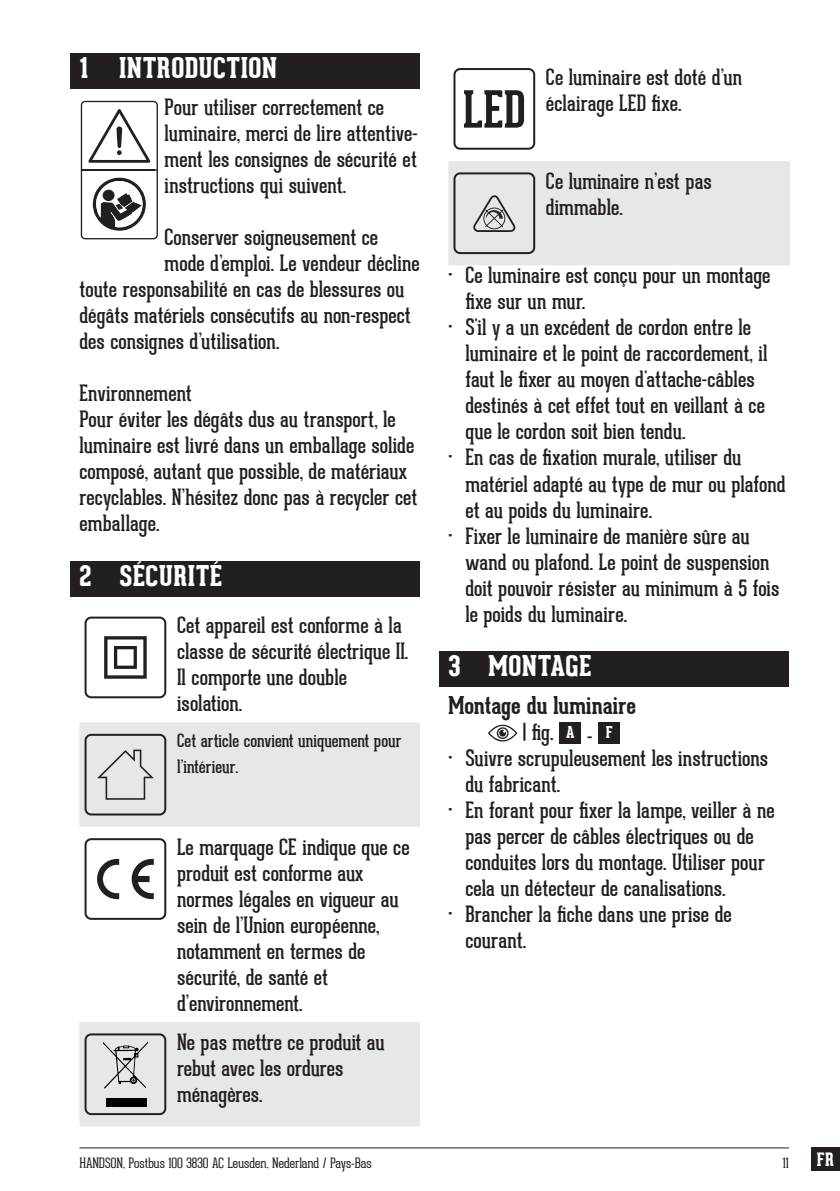
<style>
.page{position:relative;width:840px;height:1191px;background:#fff}
.page>*{position:absolute;margin:0;border:0;box-sizing:border-box;transform-origin:0 0}
.NL_HANDSON_Alinea_A5{font:700 50px "Geared Slab";color:#231f20}
.t1{font:800 28px "Geared Slab";letter-spacing:.005em;color:#fff}
.FR_HANDSON_Alinea_Ti{font:700 24px "Geared Slab";color:#231f20}
.FR_HANDSON_Alinea_A5{font:22px/26px "Geared Slab";color:#231f20}
.HANDSON_Table_body_A{font:22px/26px "Geared Slab";color:#231f20}
.NL_HANDSON_List_A5-M{font:22px/26px "Geared Slab";letter-spacing:.005em;color:#231f20}
.HANDSON_Table_body_A-2{font:18px/26px "Geared Slab";color:#231f20}
.t2{font:800 18px "Geared Slab";color:#fff}
.HANDSON_FIG_A5-Manua{font:800 16px "Geared Slab";color:#fff}
.t3{font:100 14px "Geared Slab";color:#231f20}
</style>
<div class="page">
<div style="left:810px;top:1146px;width:29px;height:24px;background:#231f20"></div>
<hr style="left:79px;top:1147px;width:709px;height:1px;background:#231f20">
<div style="left:71px;top:53px;width:349px;height:36px;background:#231f20"></div>
<div style="left:71px;top:561px;width:349px;height:36px;background:#231f20"></div>
<svg style="left:93px;top:177px;width:53px;height:54px"></svg>
<div style="left:81px;top:101px;width:77px;height:138px;border:1px solid #231f20;border-radius:4px"></div>
<hr style="left:81px;top:169px;width:76px;height:2px;background:#231f20">
<svg style="left:88px;top:109px;width:63px;height:54px"></svg>
<svg style="left:79px;top:722px;width:341px;height:404px"></svg>
<svg style="left:104px;top:636px;width:43px;height:42px"></svg>
<div style="left:84px;top:616px;width:82px;height:82px;border:2px solid #231f20;border-radius:6px"></div>
<svg style="left:97px;top:749px;width:57px;height:50px;background:#d3d3d5"></svg>
<div style="left:84px;top:734px;width:82px;height:81px;border:2px solid #231f20;border-radius:6px"></div>
<svg style="left:97px;top:859px;width:22px;height:40px"></svg>
<svg style="left:132px;top:859px;width:22px;height:40px"></svg>
<div style="left:84px;top:838px;width:82px;height:82px;border:2px solid #231f20;border-radius:6px"></div>
<div style="left:106px;top:1098px;width:40px;height:9px;background:#000"></div>
<svg style="left:103px;top:1041px;width:45px;height:47px;background:#c1c2c4"></svg>
<div style="left:84px;top:1033px;width:82px;height:82px;border:2px solid #231f20;border-radius:6px"></div>
<div style="left:439px;top:651px;width:349px;height:36px;background:#231f20"></div>
<div style="left:453px;top:68px;width:82px;height:82px;border:2px solid #231f20;border-radius:6px"></div>
<div style="left:448px;top:161px;width:341px;height:104px;background:#e6e7e9"></div>
<svg style="left:488px;top:724px;width:29px;height:18px"></svg>
<div style="left:559px;top:722px;width:21px;height:21px;background:#231f20"></div>
<div style="left:598px;top:722px;width:21px;height:21px;background:#231f20"></div>
<p class="t1" style="left:79px;top:51px;width:199px">1 INTRODUCTION</p>
<p class="FR_HANDSON_Alinea_A5" style="left:164px;top:94px;width:254px">Pour utiliser correctement ce luminaire, merci de lire attentive&shy;ment les consignes de sécurité et instructions qui suivent.</p>
<p class="FR_HANDSON_Alinea_A5" style="left:164px;top:224px;width:215px">Conserver soigneusement ce</p>
<p class="FR_HANDSON_Alinea_A5" style="left:164px;top:250px;width:256px">mode d’emploi. Le vendeur décline</p>
<p class="FR_HANDSON_Alinea_A5" style="left:79px;top:276px;width:326px">toute responsabilité en cas de blessures ou</p>
<p class="FR_HANDSON_Alinea_A5" style="left:79px;top:302px;width:333px">dégâts matériels consécutifs au non-respect</p>
<p class="FR_HANDSON_Alinea_A5" style="left:79px;top:328px;width:201px">des consignes d’utilisation.</p>
<p class="FR_HANDSON_Alinea_A5" style="left:79px;top:380px;width:114px">Environnement</p>
<p class="FR_HANDSON_Alinea_A5" style="left:79px;top:406px;width:339px">Pour éviter les dégâts dus au transport, le luminaire est livré dans un emballage solide composé, autant que possible, de matériaux recyclables. N’hésitez donc pas à recycler cet emballage.</p>
<p class="t1" style="left:79px;top:559px;width:144px">2 SÉCURITÉ</p>
<p class="HANDSON_Table_body_A" style="left:177px;top:612px;width:233px">Cet appareil est conforme à la classe de sécurité électrique II.<br>Il comporte une double isolation.</p>
<p class="HANDSON_Table_body_A-2" style="left:177px;top:728px;width:226px">Cet article convient uniquement pour l’intérieur.</p>
<p class="HANDSON_Table_body_A" style="left:177px;top:834px;width:234px">Le marquage CE indique que ce produit est conforme aux normes légales en vigueur au sein de l’Union européenne, notamment en termes de sécurité, de santé et d’environnement.</p>
<p class="HANDSON_Table_body_A" style="left:177px;top:1029px;width:209px">Ne pas mettre ce produit au rebut avec les ordures ménagères.</p>
<p class="NL_HANDSON_Alinea_A5" style="left:463px;top:78px;width:64px">LED</p>
<p class="NL_HANDSON_List_A5-M" style="left:545px;top:64px;width:198px">Ce luminaire est doté d’un éclairage LED fixe.</p>
<p class="HANDSON_Table_body_A" style="left:545px;top:168px;width:167px">Ce luminaire n’est pas dimmable.</p>
<p class="FR_HANDSON_Alinea_A5" style="left:465px;top:263px;width:306px;text-indent:-17px">• Ce luminaire est conçu pour un montage fixe sur un mur.</p>
<p class="FR_HANDSON_Alinea_A5" style="left:465px;top:315px;width:303px;text-indent:-17px">• S'il y a un excédent de cordon entre le luminaire et le point de raccordement, il faut le fixer au moyen d'attache-câbles destinés à cet effet tout en veillant à ce que le cordon soit bien tendu.</p>
<p class="FR_HANDSON_Alinea_A5" style="left:465px;top:445px;width:321px;text-indent:-17px">• En cas de fixation murale, utiliser du matériel adapté au type de mur ou plafond et au poids du luminaire.</p>
<p class="FR_HANDSON_Alinea_A5" style="left:465px;top:523px;width:315px;text-indent:-17px">• Fixer le luminaire de manière sûre au wand ou plafond. Le point de suspension doit pouvoir résister au minimum à 5 fois le poids du luminaire.</p>
<p class="t1" style="left:448px;top:650px;width:145px">3 MONTAGE</p>
<p class="FR_HANDSON_Alinea_Ti" style="left:448px;top:690px;width:189px">Montage du luminaire</p>
<p class="FR_HANDSON_Alinea_A5" style="left:522px;top:719px;width:32px">| fig.</p>
<p class="HANDSON_FIG_A5-Manua" style="left:566px;top:723px;width:10px">A</p>
<p class="FR_HANDSON_Alinea_A5" style="left:587px;top:723px;width:7px">-</p>
<p class="HANDSON_FIG_A5-Manua" style="left:605px;top:723px;width:9px">F</p>
<p class="FR_HANDSON_Alinea_A5" style="left:465px;top:745px;width:304px;text-indent:-17px">• Suivre scrupuleusement les instructions du fabricant.</p>
<p class="FR_HANDSON_Alinea_A5" style="left:465px;top:797px;width:310px;text-indent:-17px">• En forant pour fixer la lampe, veiller à ne pas percer de câbles électriques ou de conduites lors du montage. Utiliser pour cela un détecteur de canalisations.</p>
<p class="FR_HANDSON_Alinea_A5" style="left:465px;top:901px;width:268px;text-indent:-17px">• Brancher la fiche dans une prise de courant.</p>
<p class="t3" style="left:79px;top:1154px;width:293px">HANDSON, Postbus 100 3830 AC Leusden, Nederland / Pays-Bas</p>
<p class="t3" style="left:782px;top:1154px;width:8px">11</p>
<p class="t2" style="left:816px;top:1149px;width:19px">FR</p>
</div>
